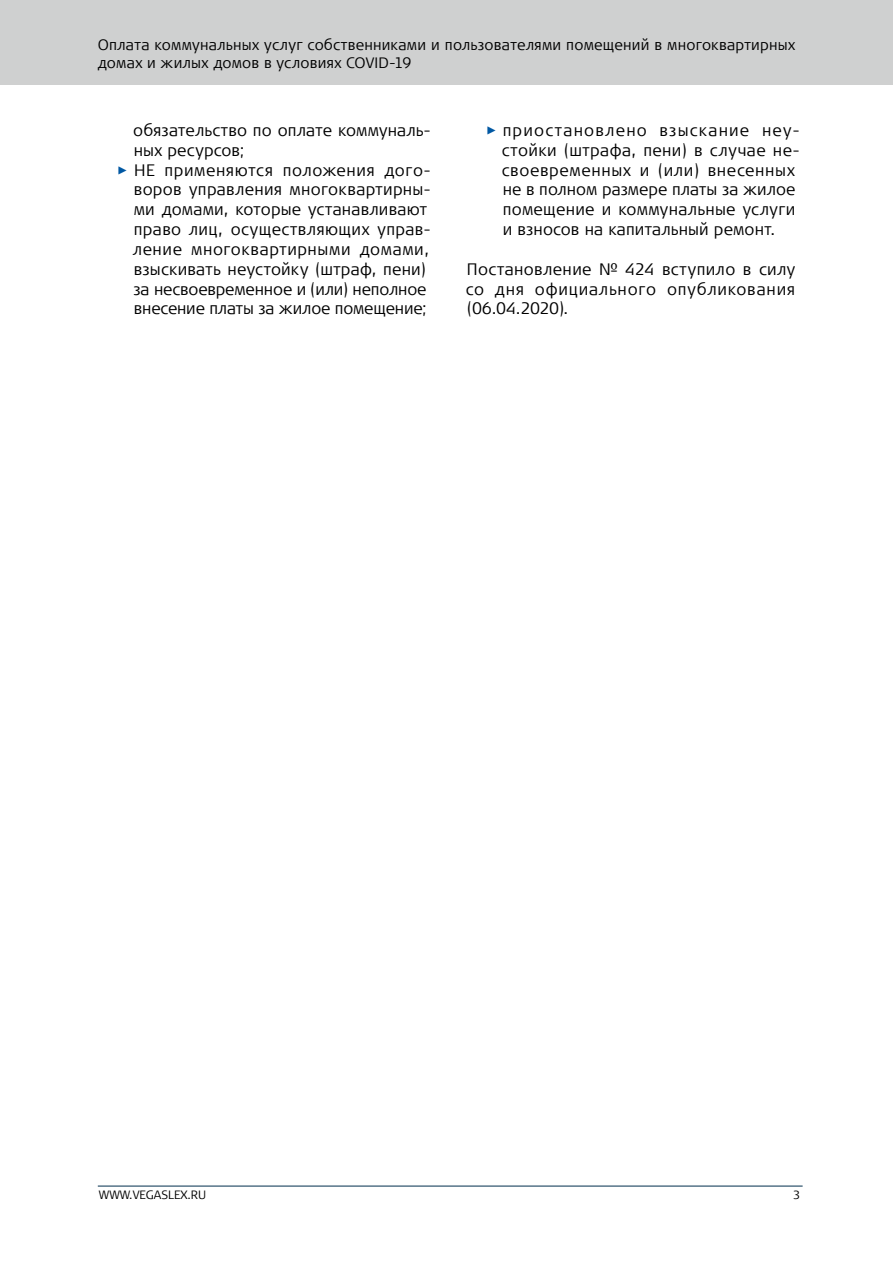
<style>
.page{position:relative;width:893px;height:1263px;background:#fff}
.page>*{position:absolute;margin:0;border:0;box-sizing:border-box;transform-origin:0 0}
.Text{font:300 16.5px/19.8px "Signa Offc Pro";letter-spacing:.02em;color:#000}
.t1{font:300 15px/18px "Signa Offc Pro";letter-spacing:.015em;color:#000}
.t2{font:300 12px "Signa Sc Offc Pro";color:#000}
.t3{font:300 12px "Signa Offc Pro";color:#000}
.s1{color:#0058a3}
</style>
<div class="page">
<div style="left:0;top:0;width:893px;height:85px;background:#cfd0d0"></div>
<hr style="left:98px;top:1186px;width:705px;height:1px;background:#002e4d">
<p class="t1" style="left:98px;top:35px;width:699px">Оплата коммунальных услуг собственниками и пользователями помещений в многоквартирных домах и жилых домов в условиях COVID-19</p>
<p class="Text" style="left:133px;top:120px;width:299px">обязательство по оплате коммуналь&shy;ных ресурсов;</p>
<p class="Text" style="left:133px;top:159px;width:299px;text-indent:-16px"><span class="s1">▸</span> НЕ применяются положения дого&shy;воров управления многоквартирны&shy;ми домами, которые устанавливают право лиц, осуществляющих управ&shy;ление многоквартирными домами, взыскивать неустойку (штраф, пени) за несвоевременное и (или) неполное внесение платы за жилое помещение;</p>
<p class="Text" style="left:502px;top:120px;width:299px;text-indent:-16px"><span class="s1">▸</span> приостановлено взыскание неу&shy;стойки (штрафа, пени) в случае не&shy;своевременных и (или) внесенных не в полном размере платы за жилое помещение и коммунальные услуги и взносов на капитальный ремонт.</p>
<p class="Text" style="left:466px;top:258px;width:331px;text-align:justify">Постановление № 424 вступило в силу со дня официального опубликования (06.04.2020).</p>
<p class="t2" style="left:99px;top:1187px;width:109px">WWW.VEGASLEX.RU</p>
<p class="t3" style="left:793px;top:1187px;width:9px">3</p>
</div>
